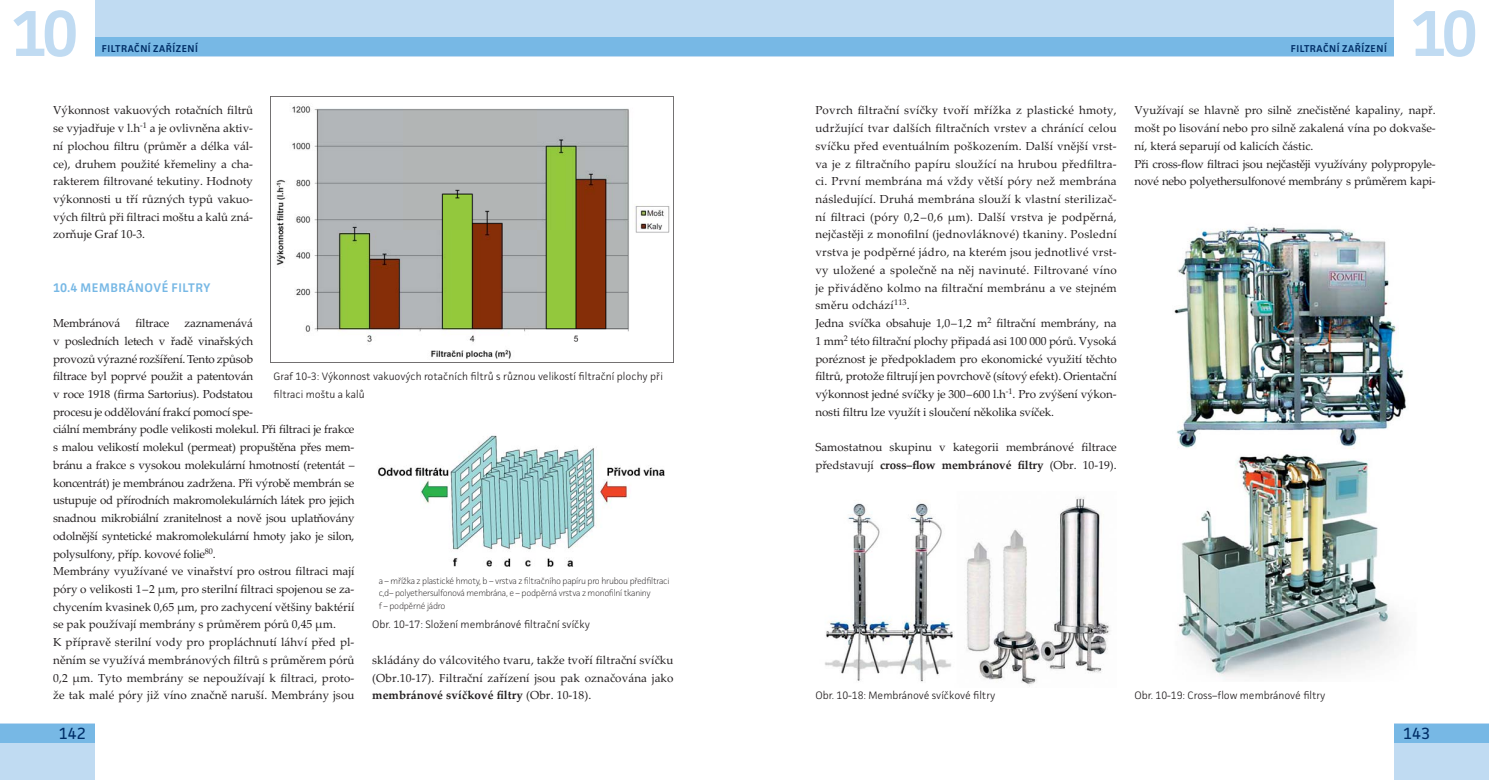
<style>
.page{position:relative;width:1489px;height:780px;background:#fff}
.page>*{position:absolute;margin:0;border:0;box-sizing:border-box;transform-origin:0 0}
.t1{font:600 65px "Facit";color:#c0dbf2}
.t2{font:16.25px "Facit";color:#002e67}
.t3{font:600 12.5px "Facit";letter-spacing:.05em;color:#77b8e5}
.t4{font:11.62px/17.8px "Palatino Linotype";color:#231f20;text-align:justify}
.t5{font:11.62px/17.8px "Palatino Linotype";letter-spacing:.02em;color:#231f20}
.t6{font:11.62px/17.8px "Palatino Linotype";letter-spacing:-.02em;color:#231f20}
.t7{font:300 10.75px/17.8px "Facit";color:#231f20}
.t8{font:600 10px "Facit";letter-spacing:.05em;color:#002e67}
.t9{font:200 9px/12.5px "Facit";letter-spacing:-.03em;color:#231f20}
.s1{font-weight:700}
</style>
<div class="page">
<div style="left:0;top:723px;width:94px;height:57px;background:#c0dbf2"></div>
<div style="left:0;top:724px;width:94px;height:19px;background:#77b8e5"></div>
<div style="left:94px;top:0;width:650px;height:56px;background:#c0dbf2"></div>
<div style="left:94px;top:37px;width:650px;height:19px;background:#77b8e5"></div>
<div style="left:744px;top:0;width:650px;height:56px;background:#c0dbf2"></div>
<div style="left:744px;top:37px;width:650px;height:19px;background:#77b8e5"></div>
<div style="left:1394px;top:723px;width:94px;height:57px;background:#c0dbf2"></div>
<div style="left:1394px;top:724px;width:94px;height:19px;background:#77b8e5"></div>
<svg style="left:270px;top:96px;width:404px;height:267px"></svg>
<img style="left:378px;top:435px;width:287px;height:132px">
<img style="left:825px;top:497px;width:285px;height:190px">
<img style="left:1174px;top:226px;width:233px;height:453px">
<h1 class="t1" style="left:11px;top:10px;width:69px">10</h1>
<p class="t8" style="left:102px;top:45px;width:97px">FILTRAČNÍ ZAŘÍZENÍ</p>
<p class="t4" style="left:53px;top:103px;width:201px">Výkonnost vakuových rotačních filtrů se vyjadřuje v l.h<sup>-1</sup> a je ovlivněna aktiv&shy;ní plochou filtru (průměr a délka vál&shy;ce), druhem použité křemeliny a cha&shy;rakterem filtrované tekutiny. Hodnoty výkonnosti u tří různých typů vakuo&shy;vých filtrů při filtraci moštu a kalů zná&shy;zorňuje Graf 10-3.</p>
<p class="t3" style="left:53px;top:283px;width:159px">10.4 MEMBRÁNOVÉ FILTRY</p>
<p class="t6" style="left:53px;top:315px;width:69px">Membránová</p>
<p class="t4" style="left:135px;top:315px;width:35px">filtrace</p>
<p class="t4" style="left:53px;top:315px;width:201px;text-indent:131px">zaznamenává v posledních letech v řadě vinařských provozů výrazné rozšíření. Tento způsob filtrace byl poprvé použit a patentován v roce 1918 (firma Sartorius). Podstatou procesu je oddělování frakcí pomocí spe-</p>
<p class="t7" style="left:273px;top:369px;width:391px">Graf 10-3: Výkonnost vakuových rotačních filtrů s různou velikostí filtrační plochy při filtraci moštu a kalů</p>
<p class="t6" style="left:53px;top:422px;width:303px">ciální membrány podle velikosti molekul. Při filtraci je frakce s malou velikostí molekul (permeat) propuštěna přes mem&shy;bránu a frakce s vysokou molekulární hmotností (retentát – koncentrát) je membránou zadržena. Při výrobě membrán se ustupuje od přírodních makromolekulárních látek pro jejich snadnou mikrobiální zranitelnost a nově jsou uplatňovány odolnější syntetické makromolekulární hmoty jako je silon, polysulfony, příp. kovové folie<sup>80</sup>.<br>Membrány využívané ve vinařství pro ostrou filtraci mají póry o velikosti 1 – 2 μm, pro sterilní filtraci spojenou se za&shy;chycením kvasinek 0,65 μm, pro zachycení většiny baktérií se pak používají membrány s průměrem pórů 0,45 μm.<br>K přípravě sterilní vody pro propláchnutí láhví před pl&shy;něním se využívá membránových filtrů s průměrem pórů 0,2 μm. Tyto membrány se nepoužívají k filtraci, proto&shy;že tak malé póry již víno značně naruší. Membrány jsou</p>
<h2 class="t2" style="left:59px;top:727px;width:28px">142</h2>
<p class="t9" style="left:379px;top:575px;width:292px">a – mřížka z plastické hmoty, b – vrstva z filtračního papíru pro hrubou předfiltraci c,d– polyethersulfonová membrána, e – podpěrná vrstva z monofilní tkaniny<br>f – podpěrné jádro</p>
<p class="t7" style="left:372px;top:617px;width:219px">Obr. 10-17: Složení membránové filtrační svíčky</p>
<p class="t4" style="left:372px;top:652px;width:303px">skládány do válcovitého tvaru, takže tvoří filtrační svíčku (Obr.10-17). Filtrační zařízení jsou pak označována jako <span class="s1">membránové svíčkové filtry</span> (Obr. 10-18).</p>
<p class="t8" style="left:1290px;top:45px;width:97px">FILTRAČNÍ ZAŘÍZENÍ</p>
<h1 class="t1" style="left:1410px;top:10px;width:69px">10</h1>
<p class="t5" style="left:815px;top:103px;width:303px">Povrch filtrační svíčky tvoří mřížka z plastické hmoty, udržující tvar dalších filtračních vrstev a chránící celou svíčku před eventuálním poškozením. Další vnější vrst&shy;va je z filtračního papíru sloužící na hrubou předfiltra&shy;ci. První membrána má vždy větší póry než membrána následující. Druhá membrána slouží k vlastní sterilizač&shy;ní filtraci (póry 0,2 – 0,6 μm). Další vrstva je podpěrná, nejčastěji z monofilní (jednovláknové) tkaniny. Poslední vrstva je podpěrné jádro, na kterém jsou jednotlivé vrst&shy;vy uložené a společně na něj navinuté. Filtrované víno je přiváděno kolmo na filtrační membránu a ve stejném směru odchází<sup>113</sup>.<br>Jedna svíčka obsahuje 1,0 – 1,2 m<sup>2</sup> filtrační membrány, na 1 mm<sup>2</sup> této filtrační plochy připadá asi 100 000 pórů. Vysoká poréznost je předpokladem pro ekonomické využití těchto filtrů, protože filtrují jen povrchově (sítový efekt). Orientační výkonnost jedné svíčky je 300 – 600 l.h<sup>-1</sup>. Pro zvýšení výkon&shy;nosti filtru lze využít i sloučení několika svíček.</p>
<p class="t4" style="left:815px;top:439px;width:303px">Samostatnou skupinu v kategorii membránové filtrace představují <span class="s1">cross–flow membránové filtry</span> (Obr. 10-19).</p>
<p class="t4" style="left:1134px;top:103px;width:303px;text-align:left">Využívají se hlavně pro silně znečistěné kapaliny, např. mošt po lisování nebo pro silně zakalená vína po dokvaše&shy;ní, která separují od kalicích částic.<br>Při cross-flow filtraci jsou nejčastěji využívány polypropyle&shy;nové nebo polyethersulfonové membrány s průměrem kapi-</p>
<p class="t7" style="left:815px;top:687px;width:181px">Obr. 10-18: Membránové svíčkové filtry</p>
<p class="t7" style="left:1134px;top:687px;width:192px">Obr. 10-19: Cross–flow membránové filtry</p>
<h2 class="t2" style="left:1402px;top:727px;width:28px">143</h2>
</div>
